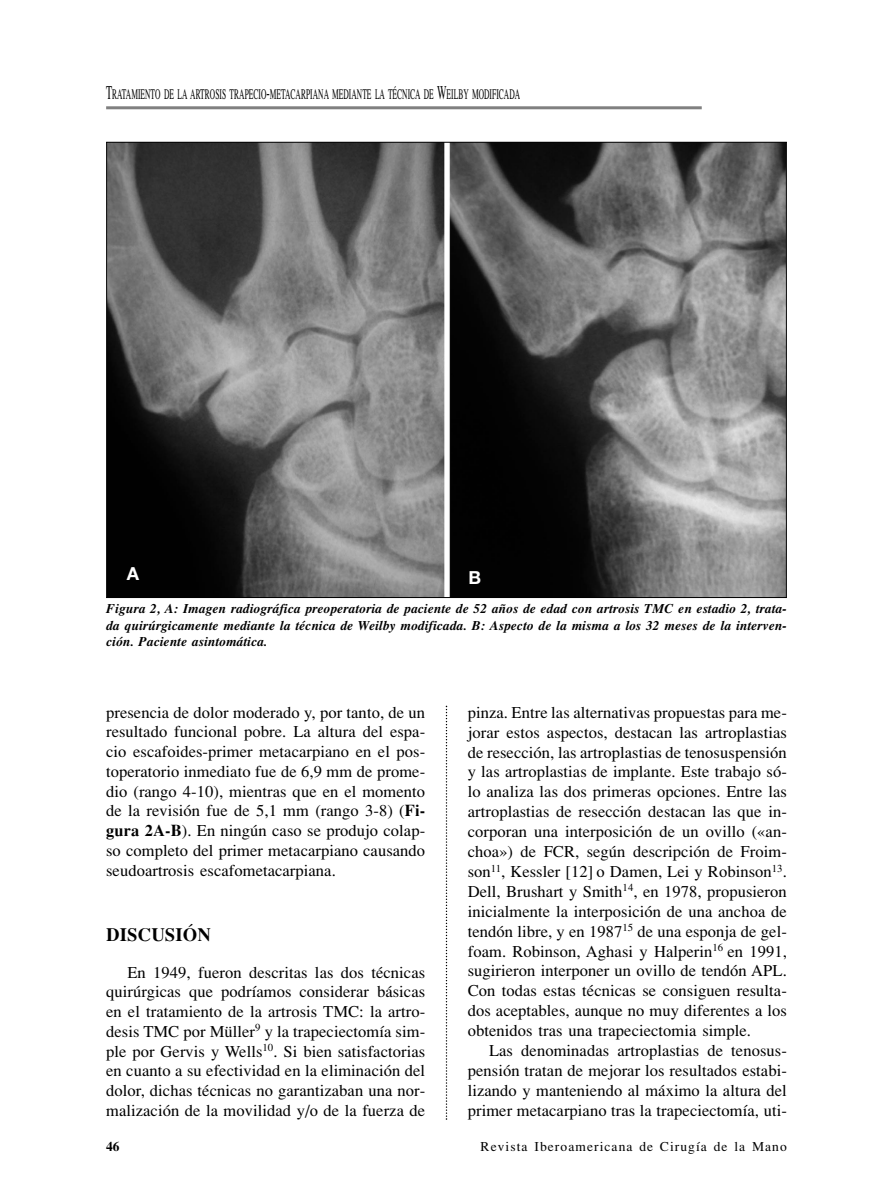
<style>
.page{position:relative;width:893px;height:1191px;background:#fff}
.page>*{position:absolute;margin:0;border:0;box-sizing:border-box;transform-origin:0 0}
.t1{font:700 18.75px "Times";letter-spacing:.005em;color:#000}
.t2{font:700 18px "Helvetica Neue";color:#fff}
.t3{font:16.5px/20px "Times";letter-spacing:.005em;color:#000;text-align:justify}
.t4{font:14.7px "Times";letter-spacing:.005em;color:#000;scale:.51 1}
.t5{font:italic 700 13.5px/16.5px "Times";letter-spacing:.005em;color:#000;text-align:justify}
.t6{font:13.5px "Times";letter-spacing:.08em;color:#000}
.t7{font:700 13.5px "Times";color:#000}
.s1{font-size:19.5px}
.s2{font-weight:700}
</style>
<div class="page">
<svg style="left:446px;top:706px;width:1px;height:414px"></svg>
<hr style="left:106px;top:106px;width:595px;height:3px;background:#808080">
<img style="left:108px;top:144px;width:676px;height:452px">
<p class="t4" style="left:106px;top:89px;width:813px"><span class="s1">T</span>RATAMIENTO DE LA ARTROSIS TRAPECIO<span class="s1">-</span>METACARPIANA MEDIANTE LA TÉCNICA DE <span class="s1">W</span>EILBY MODIFICADA</p>
<p class="t2" style="left:127px;top:567px;width:14px">A</p>
<p class="t2" style="left:468px;top:571px;width:14px">B</p>
<p class="t5" style="left:106px;top:601px;width:682px">Figura 2, A: Imagen radiográfica preoperatoria de paciente de 52 años de edad con artrosis TMC en estadio 2, trata&shy;da quirúrgicamente mediante la técnica de Weilby modificada. B: Aspecto de la misma a los 32 meses de la interven&shy;ción. Paciente asintomática.</p>
<p class="t3" style="left:106px;top:704px;width:320px">presencia de dolor moderado y, por tanto, de un resultado funcional pobre. La altura del espa&shy;cio escafoides-primer metacarpiano en el pos&shy;toperatorio inmediato fue de 6,9 mm de prome&shy;dio (rango 4-10), mientras que en el momento de la revisión fue de 5,1 mm (rango 3-8) (<span class="s2">Fi&shy;gura 2A-B</span>). En ningún caso se produjo colap&shy;so completo del primer metacarpiano causando seudoartrosis escafometacarpiana.</p>
<p class="t1" style="left:106px;top:928px;width:106px">DISCUSIÓN</p>
<p class="t3" style="left:106px;top:964px;width:320px;text-indent:21px">En 1949, fueron descritas las dos técnicas quirúrgicas que podríamos considerar básicas en el tratamiento de la artrosis TMC: la artro&shy;desis TMC por Müller<sup>9</sup> y la trapeciectomía sim&shy;ple por Gervis y Wells<sup>10</sup>. Si bien satisfactorias en cuanto a su efectividad en la eliminación del dolor, dichas técnicas no garantizaban una nor&shy;malización de la movilidad y/o de la fuerza de</p>
<p class="t3" style="left:468px;top:704px;width:320px">pinza. Entre las alternativas propuestas para me&shy;jorar estos aspectos, destacan las artroplastias de resección, las artroplastias de tenosuspensión y las artroplastias de implante. Este trabajo só&shy;lo analiza las dos primeras opciones. Entre las artroplastias de resección destacan las que in&shy;corporan una interposición de un ovillo («an&shy;choa») de FCR, según descripción de Froim&shy;son<sup>11</sup>, Kessler [12] o Damen, Lei y Robinson<sup>13</sup>.<br>Dell, Brushart y Smith<sup>14</sup>, en 1978, propusieron inicialmente la interposición de una anchoa de tendón libre, y en 1987<sup>15</sup> de una esponja de gel&shy;foam. Robinson, Aghasi y Halperin<sup>16</sup> en 1991, sugirieron interponer un ovillo de tendón APL.<br>Con todas estas técnicas se consiguen resulta&shy;dos aceptables, aunque no muy diferentes a los obtenidos tras una trapeciectomia simple.</p>
<p class="t3" style="left:468px;top:1042px;width:320px;text-indent:21px">Las denominadas artroplastias de tenosus&shy;pensión tratan de mejorar los resultados estabi&shy;lizando y manteniendo al máximo la altura del primer metacarpiano tras la trapeciectomía, uti-</p>
<p class="t7" style="left:106px;top:1141px;width:15px">46</p>
<p class="t6" style="left:480px;top:1141px;width:308px">Revista Iberoamericana de Cirugía de la Mano</p>
</div>
